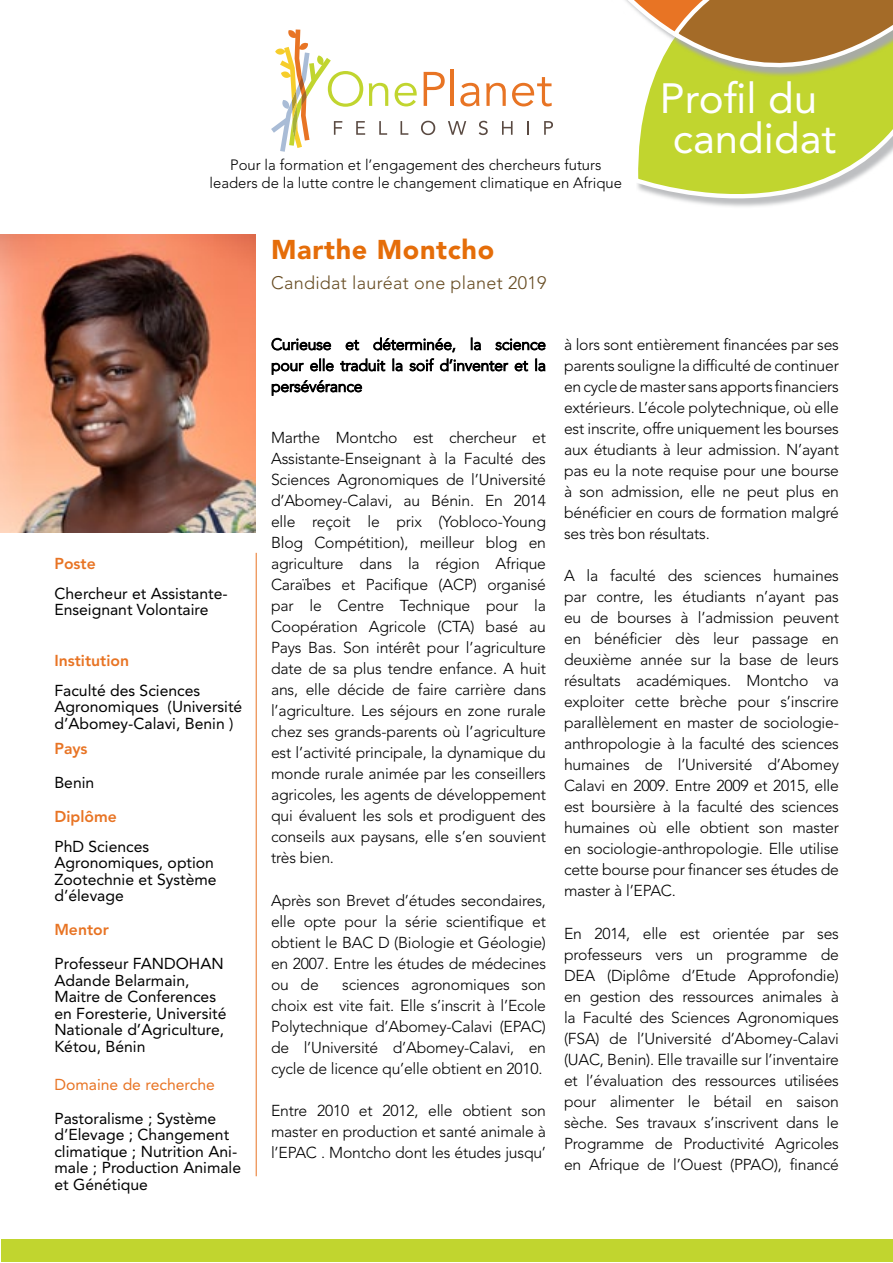
<style>
.page{position:relative;width:893px;height:1263px;background:#fff}
.page>*{position:absolute;margin:0;border:0;box-sizing:border-box;transform-origin:0 0}
.t1{font:42px "Avenir LT Std";color:#fff}
.t2{font:900 27px "Avenir LT Std";letter-spacing:.025em;color:#e56d09}
.t3{font:300 18px "Avenir LT Std";letter-spacing:.015em;color:#664b21}
.t4{font:300 15.75px/21px "Avenir LT Std";letter-spacing:-.015em;color:#000;text-align:justify}
.t5{font:15.75px/16.5px "Avenir LT Std";color:#000}
.t6{font:800 15.75px "Avenir LT Std";color:#e87424}
.t7{font:15.75px "Avenir LT Std";color:#e87424}
.t8{font:300 14.85px/17.9px "Avenir LT Std";color:#000;text-align:center}
</style>
<div class="page">
<svg style="left:637px;top:181px;width:216px;height:26px"></svg>
<svg style="left:625px;top:0;width:268px;height:181px"></svg>
<svg style="left:669px;top:0;width:224px;height:89px;background:#b49941"></svg>
<svg style="left:271px;top:337px;width:275px;height:59px"></svg>
<img style="left:0;top:234px;width:255px;height:298px">
<svg style="left:528px;top:121px;width:1px;height:14px"></svg>
<svg style="left:395px;top:83px;width:22px;height:23px"></svg>
<svg style="left:424px;top:72px;width:21px;height:34px"></svg>
<hr style="left:451px;top:70px;width:3px;height:36px;background:#e87424">
<svg style="left:460px;top:83px;width:19px;height:23px"></svg>
<svg style="left:486px;top:83px;width:20px;height:23px"></svg>
<svg style="left:512px;top:77px;width:40px;height:29px"></svg>
<svg style="left:271px;top:30px;width:117px;height:122px"></svg>
<svg style="left:400px;top:121px;width:8px;height:14px"></svg>
<svg style="left:421px;top:121px;width:14px;height:14px"></svg>
<svg style="left:448px;top:121px;width:18px;height:14px"></svg>
<svg style="left:479px;top:121px;width:9px;height:14px"></svg>
<svg style="left:502px;top:121px;width:11px;height:14px"></svg>
<svg style="left:544px;top:121px;width:9px;height:14px"></svg>
<hr style="left:256px;top:553px;width:1px;height:623px;background:#e87424">
<div style="left:1px;top:1239px;width:891px;height:23px;background:#c1d52f"></div>
<h1 class="t1" style="left:660px;top:74px;width:159px">Profil du</h1>
<p class="t8" style="left:210px;top:156px;width:414px">Pour la formation et l’engagement des chercheurs futurs leaders de la lutte contre le changement climatique en Afrique</p>
<h2 class="t2" style="left:271px;top:233px;width:225px">Marthe Montcho</h2>
<p class="t3" style="left:271px;top:272px;width:277px">Candidat lauréat one planet 2019</p>
<h1 class="t1" style="left:673px;top:114px;width:165px">candidat</h1>
<p class="t6" style="left:54px;top:554px;width:43px">Poste</p>
<p class="t5" style="left:54px;top:585px;width:175px">Chercheur et Assistante-<br>Enseignant Volontaire</p>
<p class="t6" style="left:54px;top:651px;width:76px">Institution</p>
<p class="t5" style="left:54px;top:682px;width:189px">Faculté des Sciences<br>Agronomiques (Université d’Abomey-Calavi, Benin )</p>
<p class="t6" style="left:54px;top:739px;width:35px">Pays</p>
<p class="t5" style="left:54px;top:774px;width:41px">Benin</p>
<p class="t6" style="left:54px;top:807px;width:64px">Diplôme</p>
<p class="t5" style="left:54px;top:838px;width:164px">PhD Sciences<br>Agronomiques, option<br>Zootechnie et Système d’élevage</p>
<p class="t6" style="left:54px;top:921px;width:56px">Mentor</p>
<p class="t5" style="left:54px;top:956px;width:174px">Professeur FANDOHAN<br>Adande Belarmain,<br>Maitre de Conferences en Foresterie, Université<br>Nationale d’Agriculture,<br>Kétou, Bénin</p>
<p class="t7" style="left:54px;top:1075px;width:162px">Domaine de recherche</p>
<p class="t5" style="left:54px;top:1110px;width:188px">Pastoralisme ; Système d’Elevage ; Changement climatique ; Nutrition Ani&shy;male ; Production Animale et Génétique</p>
<p class="t4" style="left:271px;top:334px;width:276px">Curieuse et déterminée, la science pour elle traduit la soif d’inventer et la persévérance</p>
<p class="t4" style="left:271px;top:427px;width:276px">Marthe Montcho est chercheur et Assistante-Enseignant à la Faculté des Sciences Agronomiques de l’Université d’Abomey-Calavi, au Bénin. En 2014 elle reçoit le prix (Yobloco-Young Blog Compétition), meilleur blog en agriculture dans la région Afrique Caraïbes et Pacifique (ACP) organisé par le Centre Technique pour la Coopération Agricole (CTA) basé au Pays Bas. Son intérêt pour l’agriculture date de sa plus tendre enfance. A huit ans, elle décide de faire carrière dans l’agriculture. Les séjours en zone rurale chez ses grands-parents où l’agriculture est l’activité principale, la dynamique du monde rurale animée par les conseillers agricoles, les agents de développement qui évaluent les sols et prodiguent des conseils aux paysans, elle s’en souvient très bien.</p>
<p class="t4" style="left:271px;top:890px;width:276px">Après son Brevet d’études secondaires, elle opte pour la série scientifique et obtient le BAC D (Biologie et Géologie) en 2007. Entre les études de médecines ou de</p>
<p class="t4" style="left:271px;top:974px;width:276px;text-indent:71px">sciences agronomiques son choix est vite fait. Elle s’inscrit à l’Ecole Polytechnique d’Abomey-Calavi (EPAC) de l’Université d’Abomey-Calavi, en cycle de licence qu’elle obtient en 2010.</p>
<p class="t4" style="left:271px;top:1100px;width:276px">Entre 2010 et 2012, elle obtient son master en production et santé animale à l’EPAC . Montcho dont les études jusqu’</p>
<p class="t4" style="left:564px;top:334px;width:276px">à lors sont entièrement financées par ses parents souligne la difficulté de continuer en cycle de master sans apports financiers extérieurs. L’école polytechnique, où elle est inscrite, offre uniquement les bourses aux étudiants à leur admission. N’ayant pas eu la note requise pour une bourse à son admission, elle ne peut plus en bénéficier en cours de formation malgré ses très bon résultats.</p>
<p class="t4" style="left:564px;top:565px;width:276px">A la faculté des sciences humaines par contre, les étudiants n’ayant pas eu de bourses à l’admission peuvent en bénéficier dès leur passage en deuxième année sur la base de leurs résultats académiques. Montcho va exploiter cette brèche pour s’inscrire parallèlement en master de sociologie&shy;anthropologie à la faculté des sciences humaines de l’Université d’Abomey Calavi en 2009. Entre 2009 et 2015, elle est boursière à la faculté des sciences humaines où elle obtient son master en sociologie-anthropologie. Elle utilise cette bourse pour financer ses études de master à l’EPAC.</p>
<p class="t4" style="left:564px;top:923px;width:276px">En 2014, elle est orientée par ses professeurs vers un programme de DEA (Diplôme d’Etude Approfondie) en gestion des ressources animales à la Faculté des Sciences Agronomiques (FSA) de l’Université d’Abomey-Calavi (UAC, Benin). Elle travaille sur l’inventaire et l’évaluation des ressources utilisées pour alimenter le bétail en saison sèche. Ses travaux s’inscrivent dans le Programme de Productivité Agricoles en Afrique de l’Ouest (PPAO), financé</p>
</div>
